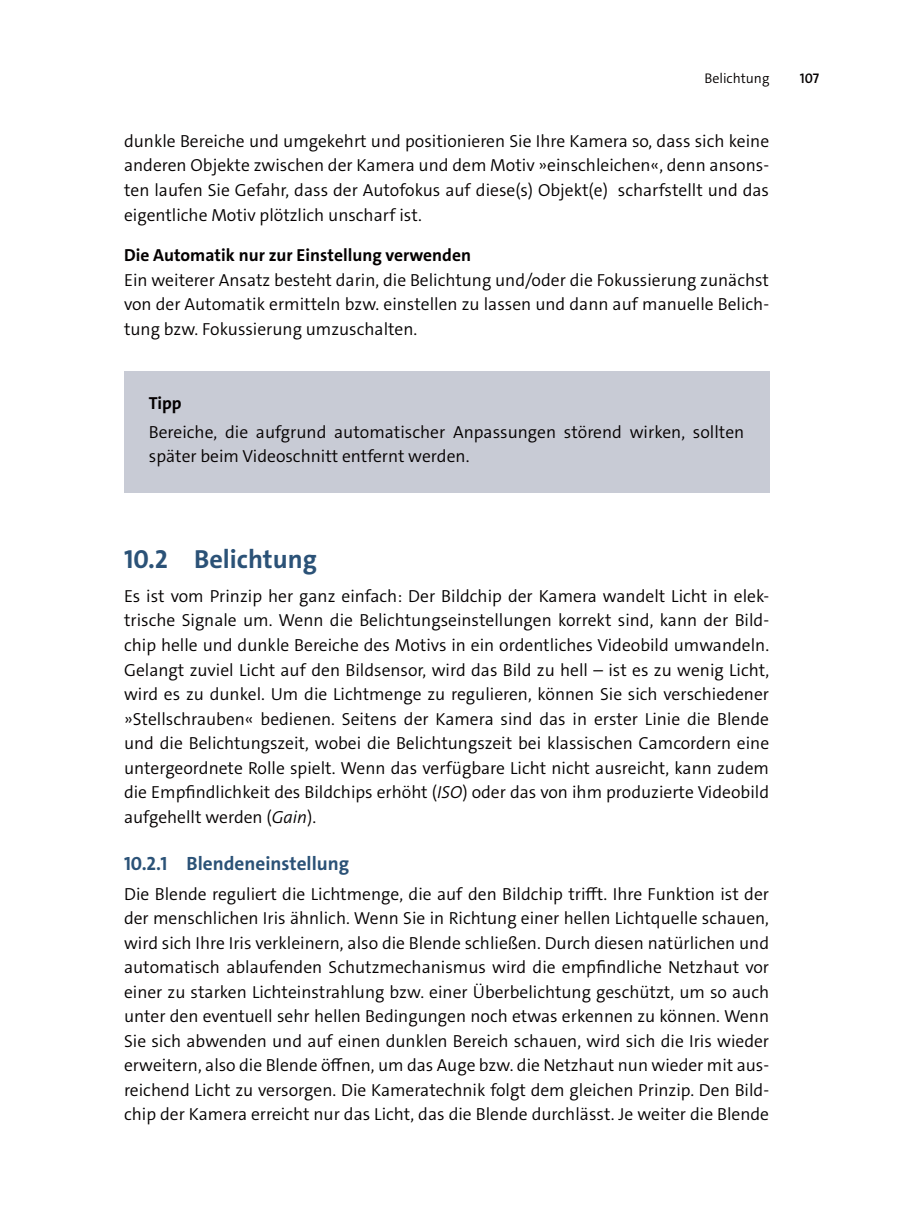
<style>
.page{position:relative;width:918px;height:1216px;background:#fff}
.page>*{position:absolute;margin:0;border:0;box-sizing:border-box;transform-origin:0 0}
.t1{font:700 26.25px "The Sans C4 s";color:#2b5277}
.t2{font:700 19.25px "The Sans C4 s";color:#2b5277}
.t3{font:300 17.5px/24.5px "The Sans C4 s";color:#040000;text-align:justify}
.t4{font:700 17.5px "The Sans C4 s";color:#040000}
.t5{font:300 14px "The Sans C4 s";color:#040000}
.t6{font:600 14px "The Sans C4 s";color:#040000}
.s1{font-style:italic}
</style>
<div class="page">
<div style="left:124px;top:371px;width:645px;height:67px;background:#c8cbd5"></div>
<div style="left:124px;top:401px;width:645px;height:91px;background:#c8cbd5"></div>
<p class="t5" style="left:704px;top:73px;width:67px">Belichtung</p>
<p class="t6" style="left:800px;top:70px;width:21px">107</p>
<p class="t3" style="left:124px;top:130px;width:646px">dunkle Bereiche und umgekehrt und positionieren Sie Ihre Kamera so, dass sich keine anderen Objekte zwischen der Kamera und dem Motiv »einschleichen«, denn ansons&shy;ten laufen Sie Gefahr, dass der Autofokus auf diese(s) Objekt(e) scharfstellt und das eigentliche Motiv plötzlich unscharf ist.</p>
<p class="t4" style="left:124px;top:249px;width:348px">Die Automatik nur zur Einstellung verwenden</p>
<p class="t3" style="left:124px;top:269px;width:646px">Ein weiterer Ansatz besteht darin, die Belichtung und/oder die Fokussierung zunächst von der Automatik ermitteln bzw. einstellen zu lassen und dann auf manuelle Belich&shy;tung bzw. Fokussierung umzuschalten.</p>
<p class="t4" style="left:149px;top:396px;width:34px">Tipp</p>
<p class="t3" style="left:149px;top:421px;width:597px">Bereiche, die aufgrund automatischer Anpassungen störend wirken, sollten später beim Videoschnitt entfernt werden.</p>
<h1 class="t1" style="left:124px;top:548px;width:194px">10.2 Belichtung</h1>
<p class="t3" style="left:124px;top:585px;width:646px">Es ist vom Prinzip her ganz einfach: Der Bildchip der Kamera wandelt Licht in elek&shy;trische Signale um. Wenn die Belichtungseinstellungen korrekt sind, kann der Bild&shy;chip helle und dunkle Bereiche des Motivs in ein ordentliches Videobild umwandeln.<br>Gelangt zuviel Licht auf den Bildsensor, wird das Bild zu hell – ist es zu wenig Licht, wird es zu dunkel. Um die Lichtmenge zu regulieren, können Sie sich verschiedener »Stellschrauben« bedienen. Seitens der Kamera sind das in erster Linie die Blende und die Belichtungszeit, wobei die Belichtungszeit bei klassischen Camcordern eine untergeordnete Rolle spielt. Wenn das verfügbare Licht nicht ausreicht, kann zudem die Empfindlichkeit des Bildchips erhöht (<span class="s1">ISO</span>) oder das von ihm produzierte Videobild aufgehellt werden (<span class="s1">Gain</span>).</p>
<p class="t2" style="left:124px;top:856px;width:227px">10.2.1 Blendeneinstellung</p>
<p class="t3" style="left:124px;top:883px;width:646px">Die Blende reguliert die Lichtmenge, die auf den Bildchip trifft. Ihre Funktion ist der der menschlichen Iris ähnlich. Wenn Sie in Richtung einer hellen Lichtquelle schauen, wird sich Ihre Iris verkleinern, also die Blende schließen. Durch diesen natürlichen und automatisch ablaufenden Schutzmechanismus wird die empfindliche Netzhaut vor einer zu starken Lichteinstrahlung bzw. einer Überbelichtung geschützt, um so auch unter den eventuell sehr hellen Bedingungen noch etwas erkennen zu können. Wenn Sie sich abwenden und auf einen dunklen Bereich schauen, wird sich die Iris wieder erweitern, also die Blende öffnen, um das Auge bzw. die Netzhaut nun wieder mit aus&shy;reichend Licht zu versorgen. Die Kameratechnik folgt dem gleichen Prinzip. Den Bild&shy;chip der Kamera erreicht nur das Licht, das die Blende durchlässt. Je weiter die Blende</p>
</div>
